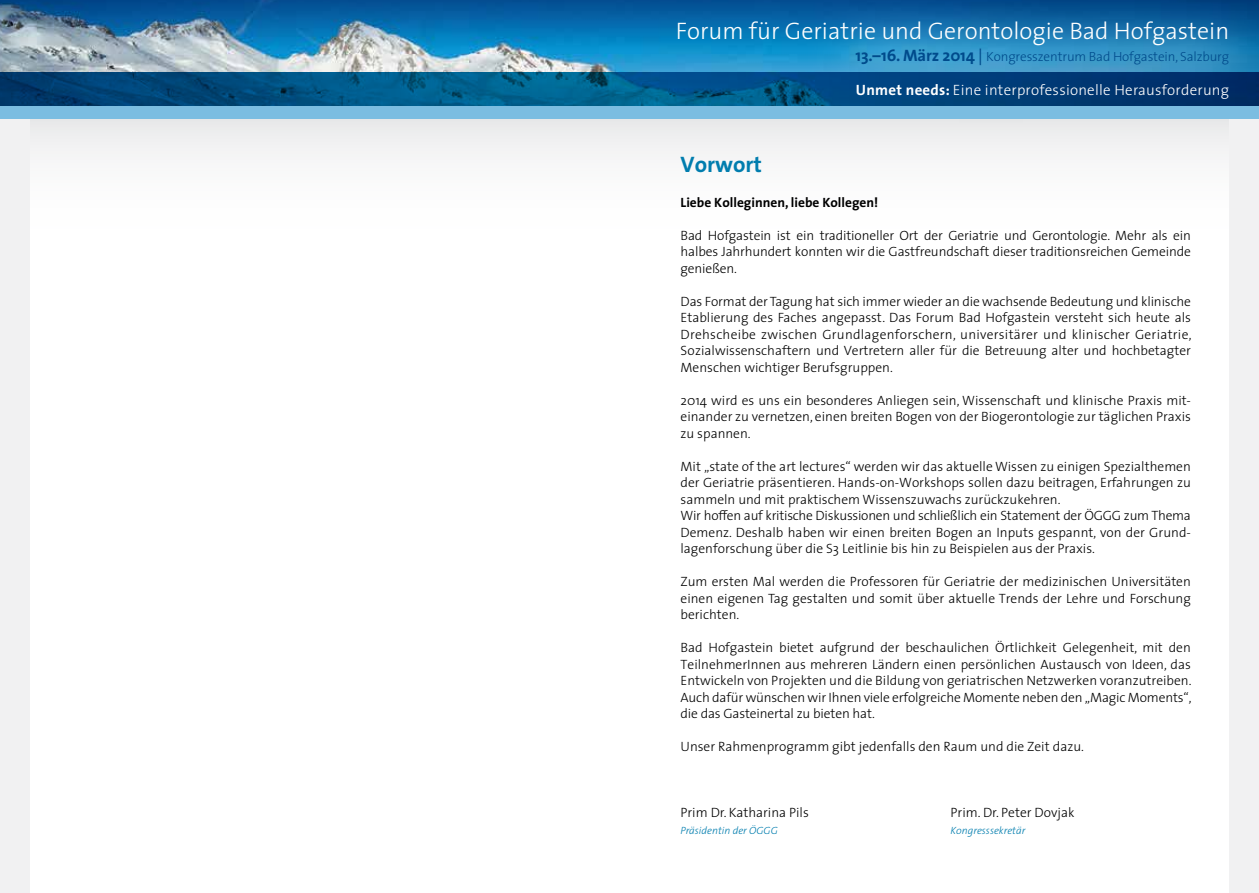
<style>
.page{position:relative;width:1259px;height:893px;background:#fff}
.page>*{position:absolute;margin:0;border:0;box-sizing:border-box;transform-origin:0 0}
.t1{font:300 24px "The Sans";color:#fff}
.t2{font:700 22.5px "The Sans";color:#007dae}
.t3{font:300 15px "The Sans";letter-spacing:.015em;color:#fff}
.t4{font:300 13.5px/16.5px "The Sans";color:#000;text-align:justify}
.t5{font:700 13.5px "The Sans";color:#000}
.t6{font:300 13.2px "The Sans";letter-spacing:-.01em;color:#004b8c}
.t7{font:italic 300 10.5px "The Sans";color:#007dae}
.s1{font-weight:700}
.s2{font-weight:700;font-size:16.5px}
.s3{font-weight:400;font-size:16.5px}
</style>
<div class="page">
<div style="left:0;top:119px;width:1259px;height:183px;background:linear-gradient(to bottom,#f0f1f1,#fff)"></div>
<img style="left:0;top:47px;width:799px;height:25px">
<div style="left:799px;top:0;width:460px;height:123px;background:#7bbde1;opacity:.85"></div>
<svg style="left:0;top:72px;width:1259px;height:34px;background:#004a7e"></svg>
<svg style="left:0;top:0;width:1259px;height:47px;background:#1b6fa8"></svg>
<div style="left:0;top:106px;width:1259px;height:13px;background:#7bbde1"></div>
<div style="left:1229px;top:119px;width:30px;height:774px;background:#f1f1f2"></div>
<div style="left:0;top:119px;width:30px;height:774px;background:#f1f1f2"></div>
<h1 class="t1" style="left:676px;top:11px;width:555px">Forum für Geriatrie und Gerontologie Bad Hofgastein</h1>
<p class="t3" style="left:856px;top:77px;width:375px"><span class="s1">Unmet needs:</span> Eine interprofessionelle Herausforderung</p>
<p class="t6" style="left:855px;top:46px;width:375px"><span class="s2">13.–16. März 2014</span> <span class="s3">|</span> Kongresszentrum Bad Hofgastein, Salzburg</p>
<h2 class="t2" style="left:680px;top:146px;width:83px">Vorwort</h2>
<p class="t5" style="left:680px;top:191px;width:199px">Liebe Kolleginnen, liebe Kollegen!</p>
<p class="t4" style="left:680px;top:226px;width:512px">Bad Hofgastein ist ein traditioneller Ort der Geriatrie und Gerontologie. Mehr als ein halbes Jahrhundert konnten wir die Gastfreundschaft dieser traditionsreichen Gemeinde genießen.</p>
<p class="t4" style="left:680px;top:292px;width:512px">Das Format der Tagung hat sich immer wieder an die wachsende Bedeutung und klinische Etablierung des Faches angepasst. Das Forum Bad Hofgastein versteht sich heute als Drehscheibe zwischen Grundlagenforschern, universitärer und klinischer Geriatrie, Sozialwissenschaftern und Vertretern aller für die Betreuung alter und hochbetagter Menschen wichtiger Berufsgruppen.</p>
<p class="t4" style="left:680px;top:391px;width:512px">2014 wird es uns ein besonderes Anliegen sein, Wissenschaft und klinische Praxis mit&shy;einander zu vernetzen, einen breiten Bogen von der Biogerontologie zur täglichen Praxis zu spannen.</p>
<p class="t4" style="left:680px;top:457px;width:512px;text-align:left">Mit „state of the art lectures“ werden wir das aktuelle Wissen zu einigen Spezialthemen der Geriatrie präsentieren. Hands-on-Workshops sollen dazu beitragen, Erfahrungen zu sammeln und mit praktischem Wissenszuwachs zurückzukehren.<br>Wir hoffen auf kritische Diskussionen und schließlich ein Statement der ÖGGG zum Thema Demenz. Deshalb haben wir einen breiten Bogen an Inputs gespannt, von der Grund&shy;lagenforschung über die S3 Leitlinie bis hin zu Beispielen aus der Praxis.</p>
<p class="t4" style="left:680px;top:573px;width:512px">Zum ersten Mal werden die Professoren für Geriatrie der medizinischen Universitäten einen eigenen Tag gestalten und somit über aktuelle Trends der Lehre und Forschung berichten.</p>
<p class="t4" style="left:680px;top:639px;width:512px">Bad Hofgastein bietet aufgrund der beschaulichen Örtlichkeit Gelegenheit, mit den TeilnehmerInnen aus mehreren Ländern einen persönlichen Austausch von Ideen, das Entwickeln von Projekten und die Bildung von geriatrischen Netzwerken voranzutreiben.<br>Auch dafür wünschen wir Ihnen viele erfolgreiche Momente neben den „Magic Moments“, die das Gasteinertal zu bieten hat.</p>
<p class="t4" style="left:680px;top:738px;width:405px">Unser Rahmenprogramm gibt jedenfalls den Raum und die Zeit dazu.</p>
<p class="t4" style="left:680px;top:804px;width:130px">Prim Dr. Katharina Pils</p>
<p class="t4" style="left:950px;top:804px;width:125px">Prim. Dr. Peter Dovjak</p>
<p class="t7" style="left:680px;top:821px;width:99px">Präsidentin der ÖGGG</p>
<p class="t7" style="left:950px;top:821px;width:76px">Kongresssekretär</p>
</div>
